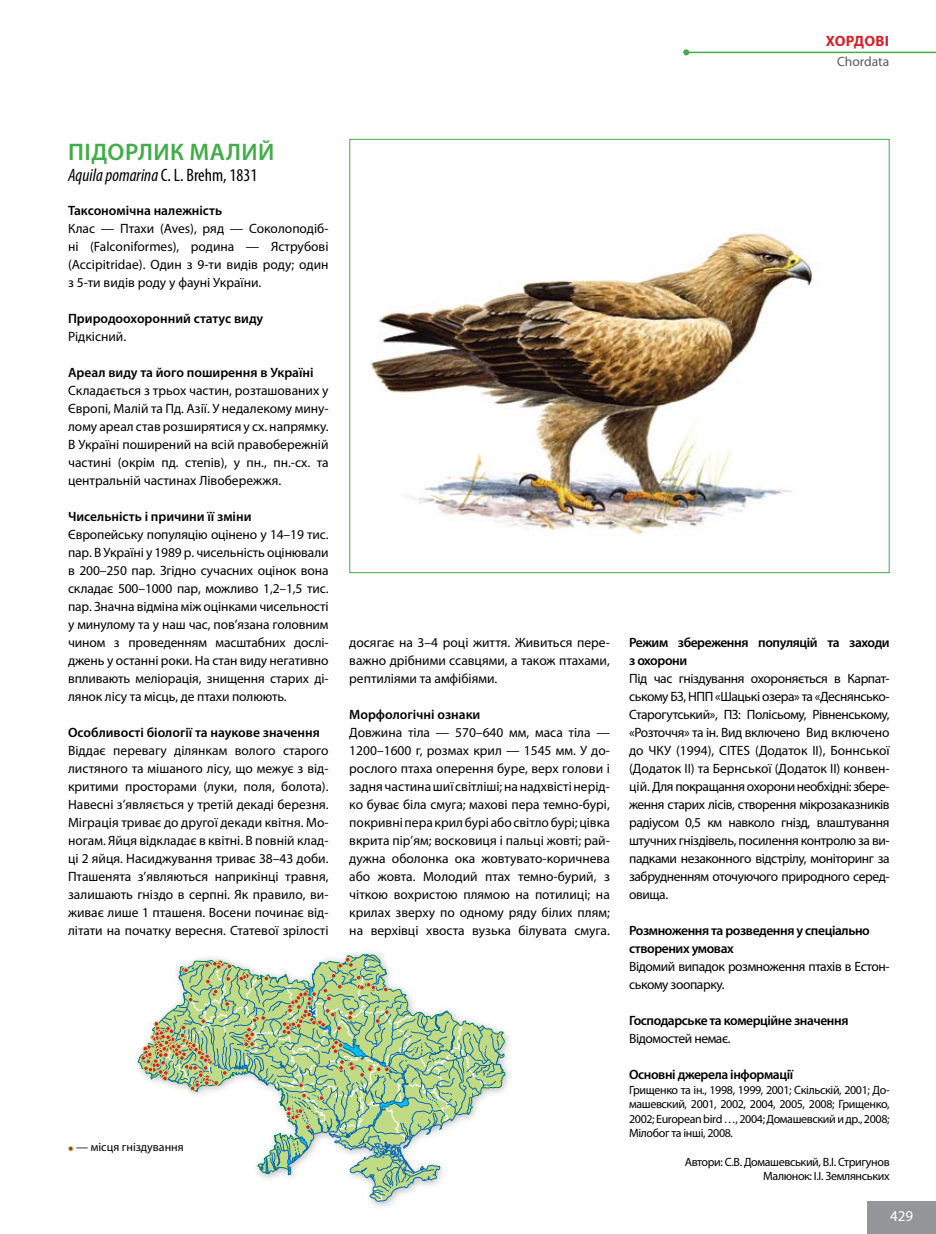
<style>
.page{position:relative;width:936px;height:1234px;background:#fff}
.page>*{position:absolute;margin:0;border:0;box-sizing:border-box;transform-origin:0 0}
.t1{font:600 24px "Myriad Pro";letter-spacing:.115em;color:#41ad49}
.t2{font:italic condensed 18px "Myriad Pro";color:#000}
.t3{font:700 15px "Myriad Pro";letter-spacing:.015em;color:#d2232a}
.t4{font:15px "Myriad Pro";color:#fff}
.t5{font:13.5px/18px "Myriad Pro";letter-spacing:-.005em;color:#000;text-align:justify}
.t6{font:600 13.5px/18px "Myriad Pro";letter-spacing:-.015em;color:#000}
.t7{font:13.5px/18px "Myriad Pro";letter-spacing:-.03em;color:#000}
.t8{font:13.5px "Myriad Pro";color:#58595b}
.t9{font:12px/14.4px "Myriad Pro";letter-spacing:-.03em;color:#000;text-align:justify}
.t10{font:12px "Myriad Pro";color:#000}
.s1{font-style:normal}
</style>
<div class="page">
<div style="left:867px;top:1200px;width:68px;height:33px;background:#939598"></div>
<hr style="left:686px;top:52px;width:249px;height:1px;background:#41ad49">
<svg style="left:683px;top:49px;width:6px;height:6px"></svg>
<img style="left:369px;top:233px;width:445px;height:302px">
<svg style="left:140px;top:954px;width:364px;height:247px"></svg>
<svg style="left:68px;top:1145px;width:5px;height:6px"></svg>
<p class="t3" style="left:825px;top:32px;width:65px">Хордові</p>
<p class="t8" style="left:837px;top:53px;width:54px">Chordata</p>
<h1 class="t1" style="left:68px;top:136px;width:207px">Підорлик малий</h1>
<h2 class="t2" style="left:68px;top:165px;width:191px">Aquila pomarina <span class="s1">C. L. Brehm, 1831</span></h2>
<p class="t6" style="left:68px;top:201px;width:156px">Таксономічна належність</p>
<p class="t5" style="left:68px;top:219px;width:262px">Клас — Птахи (Aves), ряд — Соколоподіб&shy;ні (Falconiformes), родина — Яструбові (Accipitridae). Один з 9-ти видів роду; один з 5-ти видів роду у фауні України.</p>
<p class="t6" style="left:68px;top:309px;width:197px">Природоохоронний статус виду</p>
<p class="t5" style="left:68px;top:327px;width:60px">Рідкісний.</p>
<p class="t6" style="left:68px;top:363px;width:247px">Ареал виду та його поширення в Україні</p>
<p class="t5" style="left:68px;top:381px;width:262px">Складається з трьох частин, розташованих у Європі, Малій та Пд. Азії. У недалекому мину&shy;лому ареал став розширятися у сх. напрямку.<br>В Україні поширений на всій правобережній частині (окрім пд. степів), у пн., пн.-сх. та центральній частинах Лівобережжя.</p>
<p class="t6" style="left:68px;top:507px;width:185px">Чисельність і причини її зміни</p>
<p class="t5" style="left:68px;top:525px;width:262px">Європейську популяцію оцінено у 14–19 тис. пар. В Україні у 1989 р. чисельність оцінювали в 200–250 пар. Згідно сучасних оцінок вона складає 500–1000 пар, можливо 1,2–1,5 тис. пар. Значна відміна між оцінками чисельності у минулому та у наш час, пов’язана головним чином з проведенням масштабних дослі&shy;джень у останні роки. На стан виду негативно впливають меліорація, знищення старих ді&shy;лянок лісу та місць, де птахи полюють.</p>
<p class="t6" style="left:68px;top:723px;width:253px">Особливості біології та наукове значення</p>
<p class="t5" style="left:68px;top:741px;width:262px">Віддає перевагу ділянкам волого старого листяного та мішаного лісу, що межує з від&shy;критими просторами (луки, поля, болота).<br>Навесні з’являється у третій декаді березня.<br>Міграція триває до другої декади квітня. Мо&shy;ногам. Яйця відкладає в квітні. В повній клад&shy;ці 2 яйця. Насиджування триває 38–43 доби.<br>Пташенята з’являються наприкінці травня, залишають гніздо в серпні. Як правило, ви&shy;живає лише 1 пташеня. Восени починає від&shy;літати на початку вересня. Статевої зрілості</p>
<p class="t10" style="left:76px;top:1139px;width:109px">— місця гніздування</p>
<p class="t5" style="left:349px;top:633px;width:262px">досягає на 3–4 році життя. Живиться пере&shy;важно дрібними ссавцями, а також птахами, рептиліями та амфібіями.</p>
<p class="t6" style="left:349px;top:705px;width:133px">Морфологічні ознаки</p>
<p class="t5" style="left:349px;top:723px;width:262px">Довжина тіла — 570–640 мм, маса тіла — 1200–1600 г, розмах крил — 1545 мм. У до&shy;рослого птаха оперення буре, верх голови і задня частина шиї світліші; на надхвісті нерід&shy;ко буває біла смуга; махові пера темно-бурі, покривні пера крил бурі або світло бурі; цівка вкрита пір’ям; восковиця і пальці жовті; рай&shy;дужна оболонка ока жовтувато-коричнева або жовта. Молодий птах темно-бурий, з чіткою вохристою плямою на потилиці; на крилах зверху по одному ряду білих плям; на верхівці хвоста вузька білувата смуга.</p>
<p class="t6" style="left:629px;top:633px;width:262px">Режим збереження популяцій та заходи з охорони</p>
<p class="t5" style="left:629px;top:669px;width:262px">Під час гніздування охороняється в Карпат&shy;ському БЗ, НПП «Шацькі озера» та «Деснянсько-Старогутський», ПЗ: Полісьому, Рівненському, «Розточчя» та ін. Вид включено Вид включено до ЧКУ (1994), CITES (Додаток ІІ), Боннської (Додаток ІІ) та Бернської (Додаток ІІ) конвен&shy;цій. Для покращання охорони необхідні: збере&shy;ження старих лісів, створення мікрозаказників радіусом 0,5 км навколо гнізд, влаштування штучних гніздівель, посилення контролю за ви&shy;падками незаконного відстрілу, моніторинг за забрудненням оточуючого природного серед&shy;овища.</p>
<p class="t6" style="left:629px;top:920px;width:242px">Розмноження та розведення у спеціально створених умовах</p>
<p class="t7" style="left:629px;top:957px;width:262px">Відомий випадок розмноження птахів в Естон&shy;ському зоопарку.</p>
<p class="t6" style="left:629px;top:1010px;width:221px">Господарське та комерційне значення</p>
<p class="t7" style="left:629px;top:1029px;width:103px">Відомостей немає.</p>
<p class="t6" style="left:629px;top:1064px;width:165px">Основні джерела інформації</p>
<p class="t9" style="left:629px;top:1081px;width:262px">Грищенко та ін., 1998, 1999, 2001; Скільскій, 2001; До&shy;машевский, 2001, 2002, 2004, 2005, 2008; Грищенко, 2002; European bird …, 2004; Домашевский и др., 2008; Мілобог та інші, 2008.</p>
<p class="t9" style="left:684px;top:1153px;width:206px;text-align:right">Автори: С.В. Домашевський, В.І. Стригунов<br>Малюнок: І.І. Землянських</p>
<p class="t4" style="left:890px;top:1205px;width:25px">429</p>
</div>
